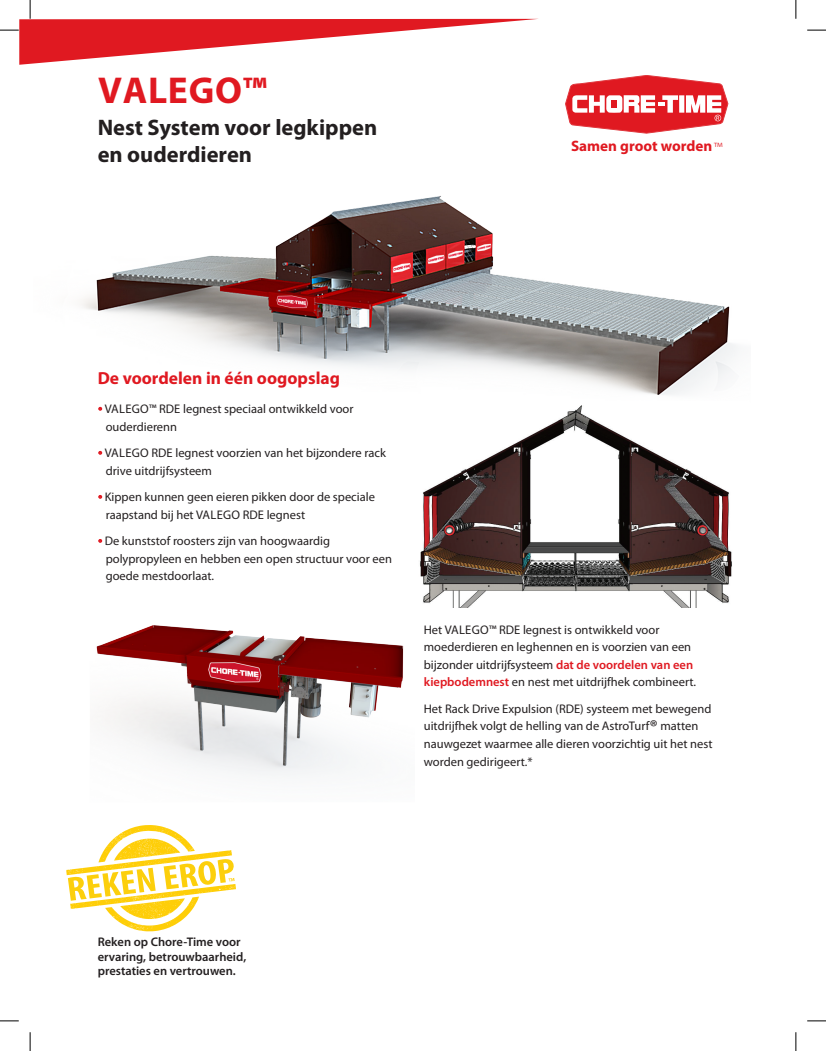
<style>
.page{position:relative;width:826px;height:1051px;background:#fff}
.page>*{position:absolute;margin:0;border:0;box-sizing:border-box;transform-origin:0 0}
.t1{font:700 37.5px "Myriad Pro";letter-spacing:.02em;color:#e01921}
.t2{font:700 22.5px/27px "Myriad Pro";color:#231f20}
.t3{font:700 17.5px "Myriad Pro";color:#e01921}
.t4{font:700 15.12px "Myriad Pro";color:#e01921}
.t5{font:12.5px/17.5px "Myriad Pro";color:#231f20}
.t6{font:600 12.5px/14.4px "Myriad Pro";color:#231f20}
.s1{font-weight:300;font-style:italic}
.s2{color:#e01921}
.s3{font-weight:600;color:#e01921}
.s4{font-size:18.75px}
</style>
<div class="page">
<img style="left:81px;top:99px;width:656px;height:296px">
<svg style="left:565px;top:75px;width:162px;height:58px"></svg>
<svg style="left:66px;top:825px;width:170px;height:106px"></svg>
<img style="left:420px;top:405px;width:312px;height:202px">
<img style="left:96px;top:625px;width:308px;height:151px">
<svg style="left:807px;top:29px;width:18px;height:2px"></svg>
<svg style="left:0;top:1020px;width:19px;height:1px"></svg>
<svg style="left:807px;top:1020px;width:18px;height:1px"></svg>
<svg style="left:0;top:0;width:538px;height:65px"></svg>
<svg style="left:29px;top:1032px;width:2px;height:18px"></svg>
<svg style="left:795px;top:0;width:1px;height:19px"></svg>
<svg style="left:795px;top:1032px;width:1px;height:18px"></svg>
<p class="t1" style="left:98px;top:66px;width:170px">VALEGO™</p>
<p class="t2" style="left:98px;top:113px;width:281px">Nest System voor legkippen en ouderdieren</p>
<p class="t4" style="left:570px;top:136px;width:153px">Samen groot worden<span class="s1">™</span></p>
<p class="t3" style="left:98px;top:367px;width:244px">De voordelen in één oogopslag</p>
<p class="t5" style="left:106px;top:400px;width:249px;text-indent:-7px"><span class="s2">•</span> VALEGO™ RDE legnest speciaal ontwikkeld voor ouderdierenn</p>
<p class="t5" style="left:106px;top:444px;width:282px;text-indent:-7px"><span class="s2">•</span> VALEGO RDE legnest voorzien van het bijzondere rack drive uitdrijfsysteem</p>
<p class="t5" style="left:106px;top:488px;width:271px;text-indent:-7px"><span class="s2">•</span> Kippen kunnen geen eieren pikken door de speciale raapstand bij het VALEGO RDE legnest</p>
<p class="t5" style="left:106px;top:532px;width:288px;text-indent:-7px"><span class="s2">•</span> De kunststof roosters zijn van hoogwaardig polypropyleen en hebben een open structuur voor een goede mestdoorlaat.</p>
<p class="t5" style="left:423px;top:620px;width:274px">Het VALEGO™ RDE legnest is ontwikkeld voor moederdieren en leghennen en is voorzien van een bijzonder uitdrijfsysteem <span class="s3">dat de voordelen van een kiepbodemnest</span> en nest met uitdrijfhek combineert.</p>
<p class="t5" style="left:423px;top:699px;width:290px">Het Rack Drive Expulsion (RDE) systeem met bewegend uitdrijfhek volgt de helling van de AstroTurf<span class="s4">®</span> matten nauwgezet waarmee alle dieren voorzichtig uit het nest worden gedirigeert.*</p>
<p class="t6" style="left:98px;top:934px;width:150px">Reken op Chore-Time voor ervaring, betrouwbaarheid, prestaties en vertrouwen.</p>
</div>
